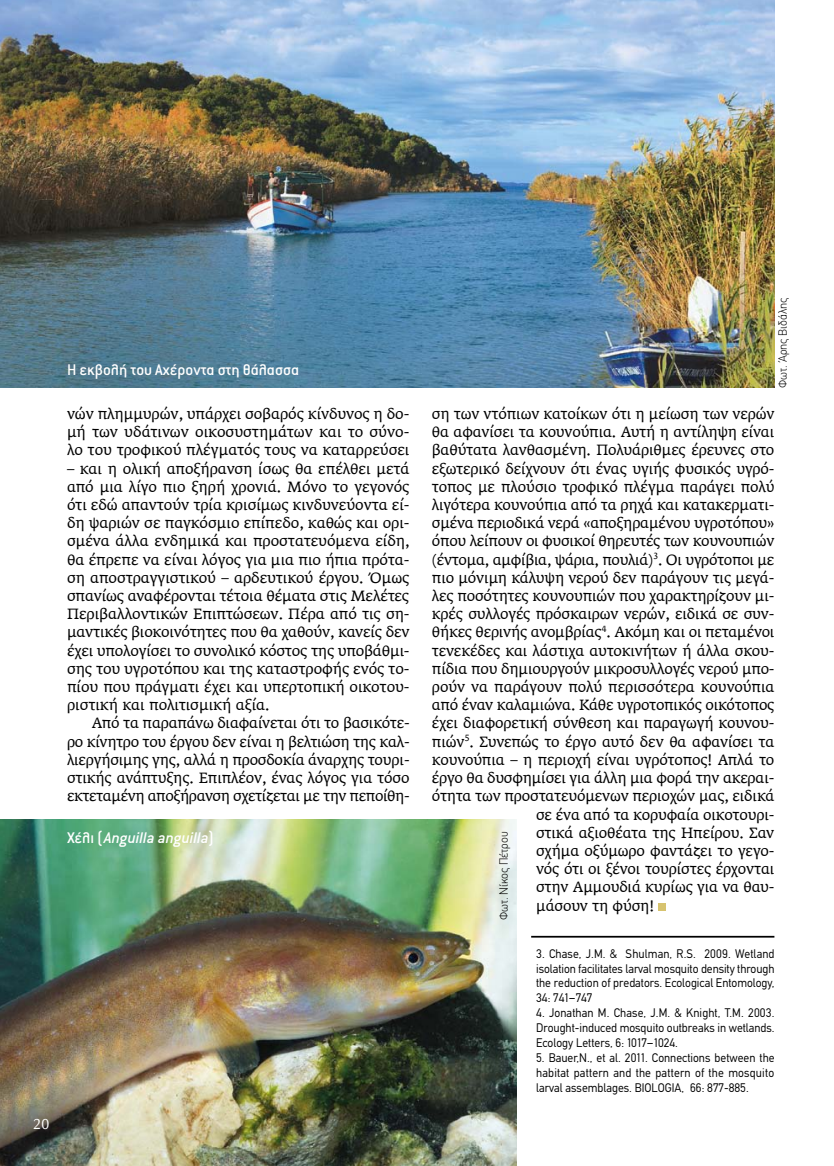
<style>
.page{position:relative;width:834px;height:1166px;background:#fff}
.page>*{position:absolute;margin:0;border:0;box-sizing:border-box;transform-origin:0 0}
.F_LEZANTES_White{font:500 16.97px "Conduit ITC Hel";color:#fff}
.F_LEZANTES_White-2{font:italic 500 16.97px "Conduit ITC Hel";color:#fff}
.t1{font:15.75px "Legacy Sans ITC Hel";color:#fff}
.F_body_01{font:14.7px/18.2px "Fedra Serif AGR Book TF";letter-spacing:-.01em;color:#000;text-align:justify}
.F_B_simeioseis_02{font:12.25px/14.9px "CF Din";color:#000;text-align:justify;scale:.95 1}
.F_Fotografos{font:300 11.72px "CF Din";letter-spacing:-.005em;color:#000}
.s1{font-style:normal}
</style>
<div class="page">
<div style="left:658px;top:903px;width:7px;height:7px;background:#d7c36f"></div>
<img style="left:0;top:819px;width:516px;height:347px">
<img style="left:0;top:0;width:774px;height:387px">
<hr style="left:531px;top:936px;width:243px;height:1px;background:#000">
<p class="F_LEZANTES_White" style="left:67px;top:362px;width:234px">Η εκβολή του Αχέροντα στη θάλασσα</p>
<p class="F_body_01" style="left:67px;top:405px;width:344px">νών πλημμυρών, υπάρχει σοβαρός κίνδυνος η δο&shy;μή των υδάτινων οικοσυστημάτων και το σύνο&shy;λο του τροφικού πλέγματός τους να καταρρεύσει</p>
<p class="F_body_01" style="left:67px;top:460px;width:344px">– και η ολική αποξήρανση ίσως θα επέλθει μετά από μια λίγο πιο ξηρή χρονιά. Μόνο το γεγονός ότι εδώ απαντούν τρία κρισίμως κινδυνεύοντα εί&shy;δη ψαριών σε παγκόσμιο επίπεδο, καθώς και ορι&shy;σμένα άλλα ενδημικά και προστατευόμενα είδη, θα έπρεπε να είναι λόγος για μια πιο ήπια πρότα&shy;ση αποστραγγιστικού – αρδευτικού έργου. Όμως σπανίως αναφέρονται τέτοια θέματα στις Μελέτες Περιβαλλοντικών Επιπτώσεων. Πέρα από τις ση&shy;μαντικές βιοκοινότητες που θα χαθούν, κανείς δεν έχει υπολογίσει το συνολικό κόστος της υποβάθμι&shy;σης του υγροτόπου και της καταστροφής ενός το&shy;πίου που πράγματι έχει και υπερτοπική οικοτου&shy;ριστική και πολιτισμική αξία.</p>
<p class="F_body_01" style="left:67px;top:715px;width:344px;text-indent:25px">Από τα παραπάνω διαφαίνεται ότι το βασικότε&shy;ρο κίνητρο του έργου δεν είναι η βελτιώση της καλ&shy;λιεργήσιμης γης, αλλά η προσδοκία άναρχης τουρι&shy;στικής ανάπτυξης. Επιπλέον, ένας λόγος για τόσο εκτεταμένη αποξήρανση σχετίζεται με την πεποίθη-</p>
<p class="F_LEZANTES_White-2" style="left:67px;top:830px;width:148px"><span class="s1">Χ έ λ ι (</span> Anguilla anguilla<span class="s1">)</span></p>
<p class="t1" style="left:33px;top:1115px;width:18px">20</p>
<p class="F_Fotografos" style="left:776px;top:388px;width:91px;rotate:-90deg">Φωτ. Άρης Βιδάλης</p>
<p class="F_body_01" style="left:432px;top:405px;width:344px">ση των ντόπιων κατοίκων ότι η μείωση των νερών</p>
<p class="F_body_01" style="left:432px;top:424px;width:344px">θα αφανίσει τα κουνούπια. Αυτή η αντίληψη είναι</p>
<p class="F_body_01" style="left:432px;top:442px;width:344px">βαθύτατα λανθασμένη. Πολυάριθμες έρευνες στο</p>
<p class="F_body_01" style="left:432px;top:460px;width:344px">εξωτερικό δείχνουν ότι ένας υγιής φυσικός υγρό-</p>
<p class="F_body_01" style="left:432px;top:478px;width:344px">τοπος με πλούσιο τροφικό πλέγμα παράγει πολύ</p>
<p class="F_body_01" style="left:432px;top:496px;width:344px">λιγότερα κουνούπια από τα ρηχά και κατακερματι-</p>
<p class="F_body_01" style="left:432px;top:515px;width:344px">σμένα περιοδικά νερά «αποξηραμένου υγροτόπου»</p>
<p class="F_body_01" style="left:432px;top:533px;width:344px">όπου λείπουν οι φυσικοί θηρευτές των κουνουπιών</p>
<p class="F_body_01" style="left:432px;top:551px;width:344px">(έντομα, αμφίβια, ψάρια, πουλιά)<sup>3</sup>. Οι υγρότοποι με</p>
<p class="F_body_01" style="left:432px;top:569px;width:344px">πιο μόνιμη κάλυψη νερού δεν παράγουν τις μεγά-</p>
<p class="F_body_01" style="left:432px;top:587px;width:344px">λες ποσότητες κουνουπιών που χαρακτηρίζουν μι-</p>
<p class="F_body_01" style="left:432px;top:606px;width:344px">κρές συλλογές πρόσκαιρων νερών, ειδικά σε συν-</p>
<p class="F_body_01" style="left:432px;top:624px;width:344px">θήκες θερινής ανομβρίας<sup>4</sup>. Ακόμη και οι πεταμένοι</p>
<p class="F_body_01" style="left:432px;top:642px;width:344px">τενεκέδες και λάστιχα αυτοκινήτων ή άλλα σκου-</p>
<p class="F_body_01" style="left:432px;top:660px;width:344px">πίδια που δημιουργούν μικροσυλλογές νερού μπο-</p>
<p class="F_body_01" style="left:432px;top:678px;width:344px">ρούν να παράγουν πολύ περισσότερα κουνούπια</p>
<p class="F_body_01" style="left:432px;top:697px;width:344px">από έναν καλαμιώνα. Κάθε υγροτοπικός οικότοπος</p>
<p class="F_body_01" style="left:432px;top:715px;width:344px">έχει διαφορετική σύνθεση και παραγωγή κουνου-</p>
<p class="F_body_01" style="left:432px;top:733px;width:344px">πιών<sup>5</sup>. Συνεπώς το έργο αυτό δεν θα αφανίσει τα</p>
<p class="F_body_01" style="left:432px;top:751px;width:344px">κουνούπια – η περιοχή είναι υγρότοπος! Απλά το</p>
<p class="F_body_01" style="left:432px;top:769px;width:344px">έργο θα δυσφημίσει για άλλη μια φορά την ακεραι-</p>
<p class="F_body_01" style="left:432px;top:788px;width:344px">ότητα των προστατευόμενων περιοχών μας, ειδικά</p>
<p class="F_body_01" style="left:536px;top:806px;width:240px">σε ένα από τα κορυφαία οικοτουρι-</p>
<p class="F_body_01" style="left:536px;top:824px;width:240px">στικά αξιοθέατα της Ηπείρου. Σαν</p>
<p class="F_body_01" style="left:536px;top:842px;width:240px">σχήμα οξύμωρο φαντάζει το γεγο-</p>
<p class="F_body_01" style="left:536px;top:860px;width:240px">νός ότι οι ξένοι τουρίστες έρχονται</p>
<p class="F_body_01" style="left:536px;top:879px;width:240px">στην Αμμουδιά κυρίως για να θαυ-</p>
<p class="F_body_01" style="left:536px;top:897px;width:119px">μάσουν τη φύση!</p>
<p class="F_B_simeioseis_02" style="left:536px;top:946px;width:252px">3. Chase, J.M. &amp; Shulman, R.S. 2009. Wetland isolation facilitates larval mosquito density through the reduction of predators. Ecological Entomology, 34: 741–747</p>
<p class="F_B_simeioseis_02" style="left:536px;top:1005px;width:252px">4. Jonathan M. Chase, J.M. &amp; Knight, T.M. 2003.<br>Drought-induced mosquito outbreaks in wetlands.<br>Ecology Letters, 6: 1017–1024.</p>
<p class="F_B_simeioseis_02" style="left:536px;top:1050px;width:252px">5. Bauer,Ν., et al. 2011. Connections between the habitat pattern and the pattern of the mosquito larval assemblages. BIOLOGIA, 66: 877-885.</p>
<p class="F_Fotografos" style="left:497px;top:920px;width:90px;rotate:-90deg">Φωτ. Νίκος Πέτρου</p>
</div>
